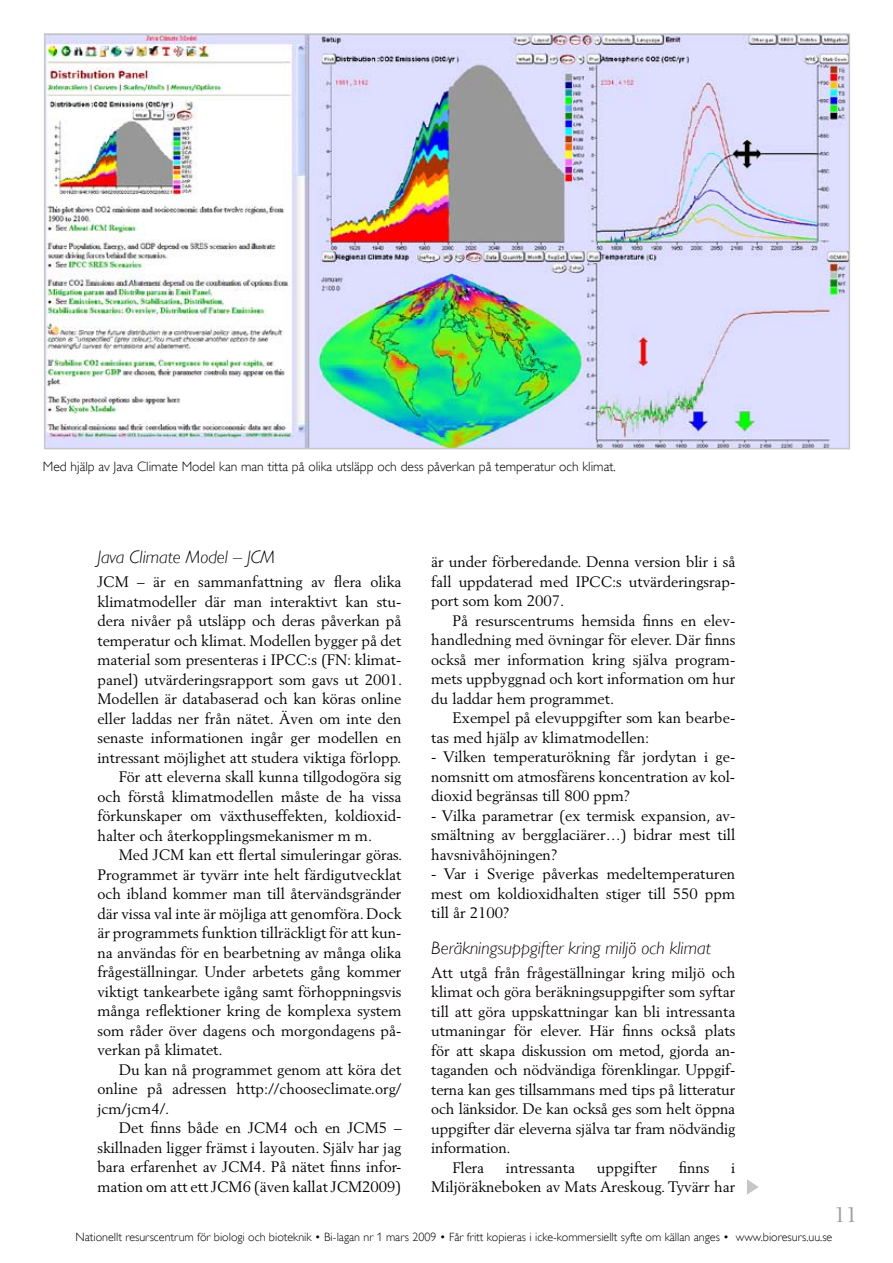
<style>
.page{position:relative;width:893px;height:1263px;background:#fff}
.page>*{position:absolute;margin:0;border:0;box-sizing:border-box;transform-origin:0 0}
.t1{font:21px "Berling";color:#9c9d9f}
.t2{font:italic 300 18px "Gill Alt One";color:#0a0000}
.t3{font:italic 300 18px "Gill Alt One";color:#000}
.t4{font:15px/19.5px "Berling";color:#000;text-align:justify}
.t5{font:15px "Berling";color:#0a0000}
.t6{font:300 13.5px "Gill Alt One";color:#000}
.t7{font:300 12px "Gill Alt One";color:#000}
.s1{color:#000}
</style>
<div class="page">
<svg style="left:747px;top:1179px;width:12px;height:16px"></svg>
<img style="left:47px;top:36px;width:800px;height:410px">
<div style="left:44px;top:33px;width:806px;height:416px;border:2px solid #c5c6c8"></div>
<p class="t6" style="left:43px;top:458px;width:574px">Med hjälp av Java Climate Model kan man titta på olika utsläpp och dess påverkan på temperatur och klimat.</p>
<p class="t3" style="left:97px;top:547px;width:179px">Java Climate Model – JCM</p>
<p class="t4" style="left:97px;top:572px;width:306px">JCM – är en sammanfattning av flera olika</p>
<p class="t4" style="left:97px;top:591px;width:306px">klimatmodeller där man interaktivt kan stu-</p>
<p class="t4" style="left:97px;top:611px;width:306px">dera nivåer på utsläpp och deras påverkan på</p>
<p class="t4" style="left:97px;top:630px;width:305px">temperatur och klimat. Modellen bygger på det</p>
<p class="t4" style="left:97px;top:650px;width:306px">material som presenteras i IPCC:s (FN: klimat-</p>
<p class="t4" style="left:97px;top:669px;width:306px">panel) utvärderingsrapport som gavs ut 2001.</p>
<p class="t4" style="left:97px;top:689px;width:305px">Modellen är databaserad och kan köras online</p>
<p class="t4" style="left:97px;top:708px;width:305px">eller laddas ner från nätet. Även om inte den</p>
<p class="t4" style="left:97px;top:728px;width:306px">senaste informationen ingår ger modellen en</p>
<p class="t4" style="left:97px;top:747px;width:305px">intressant möjlighet att studera viktiga förlopp.</p>
<p class="t4" style="left:119px;top:767px;width:284px">För att eleverna skall kunna tillgodogöra sig</p>
<p class="t4" style="left:97px;top:786px;width:306px">och förstå klimatmodellen måste de ha vissa</p>
<p class="t4" style="left:97px;top:806px;width:306px">förkunskaper om växthuseffekten, koldioxid-</p>
<p class="t4" style="left:97px;top:825px;width:276px">halter och återkopplingsmekanismer m m.</p>
<p class="t4" style="left:119px;top:845px;width:285px">Med JCM kan ett flertal simuleringar göras.</p>
<p class="t4" style="left:97px;top:864px;width:306px">Programmet är tyvärr inte helt färdigutvecklat</p>
<p class="t4" style="left:97px;top:884px;width:305px">och ibland kommer man till återvändsgränder</p>
<p class="t4" style="left:97px;top:903px;width:306px">där vissa val inte är möjliga att genomföra. Dock</p>
<p class="t4" style="left:97px;top:923px;width:306px">är programmets funktion tillräckligt för att kun-</p>
<p class="t4" style="left:97px;top:942px;width:305px">na användas för en bearbetning av många olika</p>
<p class="t4" style="left:97px;top:962px;width:306px">frågeställningar. Under arbetets gång kommer</p>
<p class="t4" style="left:97px;top:981px;width:306px">viktigt tankearbete igång samt förhoppningsvis</p>
<p class="t4" style="left:97px;top:1001px;width:306px">många reflektioner kring de komplexa system</p>
<p class="t4" style="left:97px;top:1020px;width:305px">som råder över dagens och morgondagens på-</p>
<p class="t4" style="left:97px;top:1040px;width:127px">verkan på klimatet.</p>
<p class="t4" style="left:119px;top:1059px;width:284px">Du kan nå programmet genom att köra det</p>
<p class="t4" style="left:97px;top:1079px;width:306px">online på adressen http://chooseclimate.org/</p>
<p class="t4" style="left:97px;top:1098px;width:73px">jcm/jcm4/.</p>
<p class="t4" style="left:119px;top:1118px;width:284px">Det finns både en JCM4 och en JCM5 –</p>
<p class="t4" style="left:97px;top:1137px;width:306px">skillnaden ligger främst i layouten. Själv har jag</p>
<p class="t4" style="left:97px;top:1157px;width:306px">bara erfarenhet av JCM4. På nätet finns infor-</p>
<p class="t4" style="left:97px;top:1176px;width:306px">mation om att ett JCM6 (även kallat JCM2009)</p>
<p class="t4" style="left:431px;top:552px;width:306px">är under förberedande. Denna version blir i så fall uppdaterad med IPCC:s utvärderingsrap&shy;port som kom 2007.</p>
<p class="t4" style="left:431px;top:611px;width:306px;text-indent:21px">På resurscentrums hemsida finns en elev&shy;handledning med övningar för elever. Där finns också mer information kring själva program&shy;mets uppbyggnad och kort information om hur du laddar hem programmet.</p>
<p class="t4" style="left:431px;top:708px;width:306px;text-indent:21px">Exempel på elevuppgifter som kan bearbe&shy;tas med hjälp av klimatmodellen:</p>
<p class="t4" style="left:431px;top:747px;width:306px">- Vilken temperaturökning får jordytan i ge&shy;nomsnitt om atmosfärens koncentration av kol&shy;dioxid begränsas till 800 ppm?</p>
<p class="t4" style="left:431px;top:806px;width:306px">- Vilka parametrar (ex termisk expansion, av&shy;smältning av bergglaciärer…) bidrar mest till havsnivåhöjningen?</p>
<p class="t4" style="left:431px;top:864px;width:306px">- Var i Sverige påverkas medeltemperaturen mest om koldioxidhalten stiger till 550 ppm till år 2100?</p>
<p class="t2" style="left:431px;top:937px;width:281px">Beräkningsuppgifter kring miljö och klimat</p>
<p class="t5" style="left:431px;top:963px;width:306px">Att utgå från frågeställningar kring miljö och</p>
<p class="t5" style="left:431px;top:983px;width:306px">klimat och göra beräkningsuppgifter som syftar</p>
<p class="t5" style="left:431px;top:1002px;width:306px">till att göra uppskattningar <span class="s1">kan bli intressanta</span></p>
<p class="t4" style="left:431px;top:1021px;width:306px">utmaningar för elever. Här finns också plats</p>
<p class="t4" style="left:431px;top:1041px;width:306px">för att skapa diskussion om metod, gjorda an-</p>
<p class="t4" style="left:431px;top:1060px;width:306px">taganden och nödvändiga förenklingar. Uppgif-</p>
<p class="t4" style="left:431px;top:1080px;width:306px">terna kan ges tillsammans med tips på litteratur</p>
<p class="t4" style="left:431px;top:1099px;width:305px">och länksidor. De kan också ges som helt öppna</p>
<p class="t4" style="left:431px;top:1119px;width:306px">uppgifter där eleverna själva tar fram nödvändig</p>
<p class="t4" style="left:431px;top:1138px;width:81px">information.</p>
<p class="t4" style="left:452px;top:1158px;width:33px">Flera</p>
<p class="t4" style="left:506px;top:1158px;width:71px">intressanta</p>
<p class="t4" style="left:597px;top:1158px;width:62px">uppgifter</p>
<p class="t4" style="left:679px;top:1158px;width:32px">finns</p>
<p class="t4" style="left:431px;top:1158px;width:306px;text-align:right">i<br>Miljöräkneboken av Mats Areskoug. Tyvärr har</p>
<h1 class="t1" style="left:834px;top:1201px;width:25px">11</h1>
<p class="t7" style="left:75px;top:1230px;width:758px">Nationellt resurscentrum för biologi och bioteknik • Bi-lagan nr 1 mars 2009 • Får fritt kopieras i icke-kommersiellt syfte om källan anges • www.bioresurs.uu.se</p>
</div>
